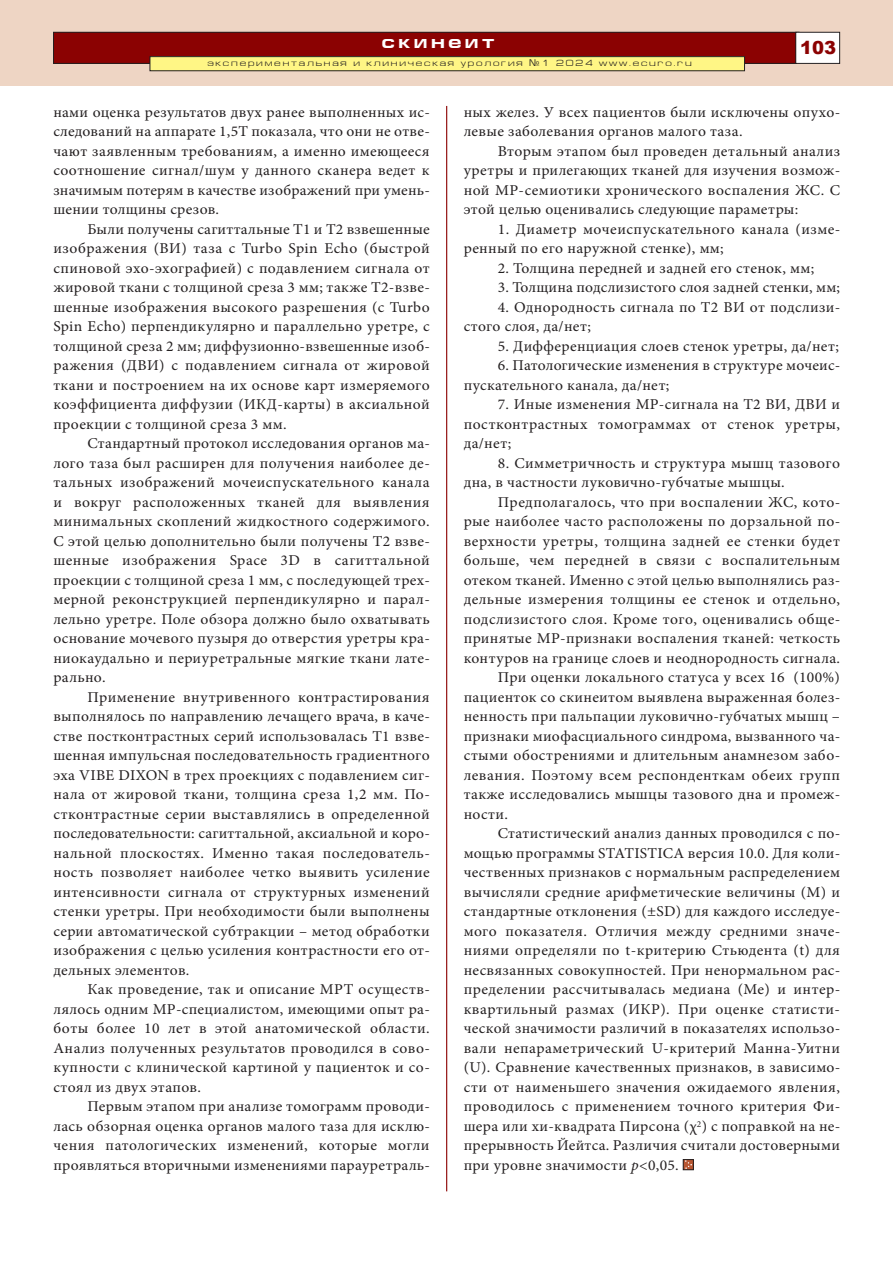
<style>
.page{position:relative;width:893px;height:1263px;background:#fff}
.page>*{position:absolute;margin:0;border:0;box-sizing:border-box;transform-origin:0 0}
.t1{font:700 18px "Europe Ext";letter-spacing:.2em;color:#fff}
.t2{font:900 18px "Arial";color:#8b0202}
.t3{font:15px/19.5px "Minion Pro";letter-spacing:.02em;color:#231f20;text-align:justify;scale:1.04 1}
.t4{font:9px "Europe Ext Normal";letter-spacing:.2em;color:#231f20}
.s1{font-family:"Europe"}
.s2{font-style:italic}
</style>
<div class="page">
<div style="left:0;top:0;width:893px;height:85px;background:#eed5c4"></div>
<div style="left:54px;top:32px;width:745px;height:31px;background:#8b0202"></div>
<div style="left:53px;top:32px;width:746px;height:32px;border:1px solid #231f20"></div>
<div style="left:796px;top:32px;width:44px;height:31px;background:#fff"></div>
<div style="left:795px;top:32px;width:45px;height:32px;border:1px solid #231f20"></div>
<div style="left:150px;top:57px;width:594px;height:14px;background:#fff685"></div>
<div style="left:150px;top:56px;width:595px;height:15px;border:1px solid #231f20"></div>
<div style="left:683px;top:1159px;width:11px;height:11px;border:1px solid #231f20"></div>
<svg style="left:684px;top:1159px;width:9px;height:10px"></svg>
<hr style="left:446px;top:106px;width:1px;height:1085px;background:#8b0202">
<p class="t1" style="left:382px;top:36px;width:114px">скинеит</p>
<p class="t4" style="left:207px;top:60px;width:486px">экспериментальная и клиническая урология <span class="s1">¹</span>1 2024 www.ecuro.ru</p>
<p class="t2" style="left:800px;top:34px;width:38px">103</p>
<p class="t3" style="left:53px;top:104px;width:364px">нами оценка результатов двух ранее выполненных ис&shy;следований на аппарате 1,5Т показала, что они не отве&shy;чают заявленным требованиям, а именно имеющeеся соотношение сигнал/шум у данного сканера ведет к значимым потерям в качестве изображений при умень&shy;шении толщины срезов.</p>
<p class="t3" style="left:53px;top:221px;width:364px;text-indent:34px">Были получены сагиттальные T1 и Т2 взвешенные изображения (ВИ) таза с Turbo Spin Echo (быстрой спиновой эхо-эхографией) с подавлением сигнала от жировой ткани с толщиной среза 3 мм; также Т2-взве&shy;шенные изображения высокого разрешения (с Turbo Spin Echo) перпендикулярно и параллельно уретре, с толщиной среза 2 мм; диффузионно-взвешенные изоб&shy;ражения (ДВИ) с подавлением сигнала от жировой ткани и построением на их основе карт измеряемого коэффициента диффузии (ИКД-карты) в аксиальной проекции с толщиной среза 3 мм.</p>
<p class="t3" style="left:53px;top:435px;width:364px;text-indent:34px">Стандартный протокол исследования органов ма&shy;лого таза был расширен для получения наиболее де&shy;тальных изображений мочеиспускательного канала и вокруг расположенных тканей для выявления минимальных скоплений жидкостного содержимого.<br>С этой целью дополнительно были получены Т2 взве&shy;шенные изображения Space 3D в сагиттальной проекции с толщиной среза 1 мм, с последующей трех&shy;мерной реконструкцией перпендикулярно и парал&shy;лельно уретре. Поле обзора должно было охватывать основание мочевого пузыря до отверстия уретры кра&shy;ниокаудально и периуретральные мягкие ткани лате&shy;рально.</p>
<p class="t3" style="left:53px;top:689px;width:364px;text-indent:34px">Применение внутривенного контрастирования выполнялось по направлению лечащего врача, в каче&shy;стве постконтрастных серий использовалась Т1 взве&shy;шенная импульсная последовательность градиентного эха VIBE DIXON в трех проекциях с подавлением сиг&shy;нала от жировой ткани, толщина среза 1,2 мм. По&shy;стконтрастные серии выставлялись в определенной последовательности: сагиттальной, аксиальной и коро&shy;нальной плоскостях. Именно такая последователь&shy;ность позволяет наиболее четко выявить усиление интенсивности сигнала от структурных изменений стенки уретры. При необходимости были выполнены серии автоматической субтракции – метод обработки изображения с целью усиления контрастности его от&shy;дельных элементов.</p>
<p class="t3" style="left:53px;top:981px;width:364px;text-indent:34px">Как проведение, так и описание МРТ осуществ&shy;лялось одним МР-специалистом, имеющими опыт ра&shy;боты более 10 лет в этой анатомической области.<br>Анализ полученных результатов проводился в сово&shy;купности с клинической картиной у пациенток и со&shy;стоял из двух этапов.</p>
<p class="t3" style="left:53px;top:1098px;width:364px;text-indent:34px">Первым этапом при анализе томограмм проводи&shy;лась обзорная оценка органов малого таза для исклю&shy;чения патологических изменений, которые могли проявляться вторичными изменениями парауретраль-</p>
<p class="t3" style="left:464px;top:104px;width:364px">ных желез. У всех пациентов были исключены опухо&shy;левые заболевания органов малого таза.</p>
<p class="t3" style="left:464px;top:143px;width:364px;text-indent:34px">Вторым этапом был проведен детальный анализ уретры и прилегающих тканей для изучения возмож&shy;ной МР-семиотики хронического воспаления ЖС. С этой целью оценивались следующие параметры:</p>
<p class="t3" style="left:464px;top:221px;width:364px;text-indent:34px">1. Диаметр мочеиспускательного канала (изме&shy;ренный по его наружной стенке), мм;</p>
<p class="t3" style="left:498px;top:260px;width:306px">2. Толщина передней и задней его стенок, мм;</p>
<p class="t3" style="left:498px;top:279px;width:331px">3. Толщина подслизистого слоя задней стенки, мм;</p>
<p class="t3" style="left:464px;top:299px;width:364px;text-indent:34px">4. Однородность сигнала по Т2 ВИ от подслизи&shy;стого слоя, да/нет;</p>
<p class="t3" style="left:498px;top:338px;width:330px">5. Дифференциация слоев стенок уретры, да/нет;</p>
<p class="t3" style="left:464px;top:357px;width:364px;text-indent:34px">6. Патологические изменения в структуре мочеис&shy;пускательного канала, да/нет;</p>
<p class="t3" style="left:464px;top:396px;width:363px;text-indent:34px">7. Иные изменения МР-сигнала на Т2 ВИ, ДВИ и постконтрастных томограммах от стенок уретры, да/нет;</p>
<p class="t3" style="left:464px;top:455px;width:363px;text-indent:34px">8. Симметричность и структура мышц тазового дна, в частности луковично-губчатые мышцы.</p>
<p class="t3" style="left:464px;top:494px;width:364px;text-indent:34px">Предполагалось, что при воспалении ЖС, кото&shy;рые наиболее часто расположены по дорзальной по&shy;верхности уретры, толщина задней ее стенки будет больше, чем передней в связи с воспалительным отеком тканей. Именно с этой целью выполнялись раз&shy;дельные измерения толщины ее стенок и отдельно, подслизистого слоя. Кроме того, оценивались обще&shy;принятые МР-признаки воспаления тканей: четкость контуров на границе слоев и неоднородность сигнала.</p>
<p class="t3" style="left:464px;top:669px;width:364px;text-indent:34px">При оценки локального статуса у всех 16 (100%) пациенток со скинеитом выявлена выраженная болез&shy;ненность при пальпации луковично-губчатых мышц – признаки миофасциального синдрома, вызванного ча&shy;стыми обострениями и длительным анамнезом забо&shy;левания. Поэтому всем респонденткам обеих групп также исследовались мышцы тазового дна и промеж&shy;ности.</p>
<p class="t3" style="left:464px;top:825px;width:364px;text-indent:34px">Статистический анализ данных проводился с по&shy;мощью программы STATISTICA версия 10.0. Для коли&shy;чественных признаков с нормальным распределением вычисляли средние арифметические величины (M) и стандартные отклонения (±SD) для каждого исследуе&shy;мого показателя. Отличия между средними значе&shy;ниями определяли по t-критерию Стьюдента (t) для несвязанных совокупностей. При ненормальном рас&shy;пределении рассчитывалась медиана (Me) и интер&shy;квартильный размах (ИКР). При оценке статисти&shy;ческой значимости различий в показателях использо&shy;вали непараметрический U-критерий Манна-Уитни (U). Сравнение качественных признаков, в зависимо&shy;сти от наименьшего значения ожидаемого явления, проводилось с применением точного критерия Фи&shy;шера или хи-квадрата Пирсона (χ<sup>2</sup>) с поправкой на не&shy;прерывность Йейтса. Различия считали достоверными при уровне значимости <span class="s2">р</span>&lt;0,05.</p>
</div>
